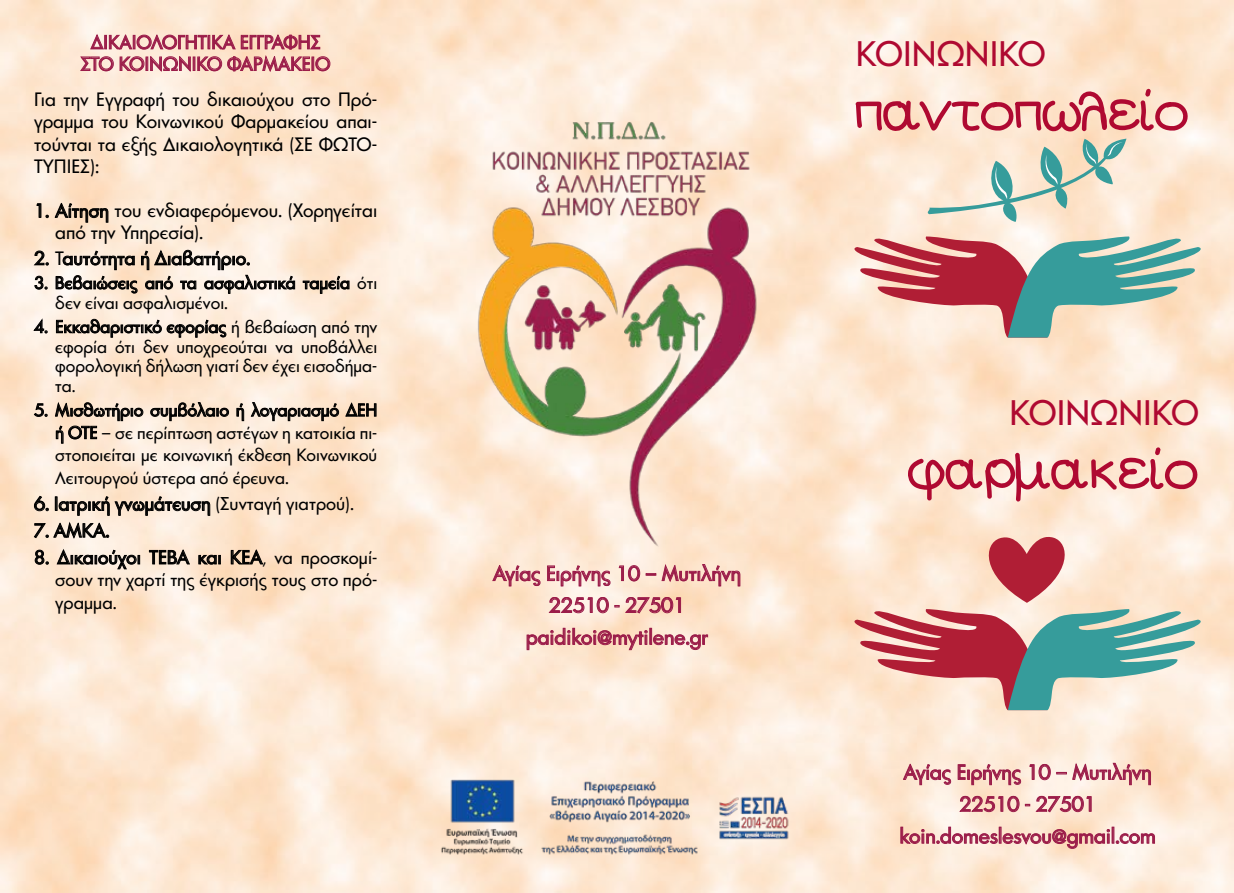
<style>
.page{position:relative;width:1234px;height:893px;background:#fff}
.page>*{position:absolute;margin:0;border:0;box-sizing:border-box;transform-origin:0 0}
.t1{font:52.5px "Aka Acid GR Diary Girl";color:#af0931}
.t2{font:500 33px "Art Futur H";color:#af0931}
.t3{font:500 19.5px/32px "Art Futur H";color:#9b1c49;text-align:center}
.t4{font:500 18px/22.5px "Art Futur H";color:#000;text-align:justify}
.t5{font:500 18px/21.6px "Art Futur H";color:#9b1c49;text-align:center}
.t6{font:500 17.25px/22.5px "Art Futur H";color:#000}
.t7{font:500 16.5px/19.8px "Art Futur H";color:#000;text-align:justify}
.s1{font-size:17.25px}
</style>
<div class="page">
<img style="left:0;top:0;width:1233px;height:893px">
<svg style="left:902px;top:762px;width:48px;height:23px"></svg>
<svg style="left:957px;top:764px;width:63px;height:21px"></svg>
<svg style="left:1029px;top:764px;width:21px;height:16px"></svg>
<svg style="left:1056px;top:760px;width:94px;height:25px;background:#ebc5bf"></svg>
<svg style="left:959px;top:796px;width:70px;height:16px"></svg>
<svg style="left:1035px;top:796px;width:56px;height:16px"></svg>
<svg style="left:900px;top:827px;width:254px;height:22px;background:#e5b7b3"></svg>
<img style="left:415px;top:766px;width:408px;height:107px">
<svg style="left:80px;top:33px;width:250px;height:39px;background:#e3b0ab"></svg>
<svg style="left:36px;top:203px;width:13px;height:15px"></svg>
<svg style="left:55px;top:201px;width:53px;height:22px"></svg>
<svg style="left:34px;top:251px;width:15px;height:15px"></svg>
<svg style="left:34px;top:276px;width:14px;height:14px"></svg>
<svg style="left:56px;top:250px;width:239px;height:44px;background:#cabdb1"></svg>
<svg style="left:303px;top:276px;width:46px;height:18px"></svg>
<svg style="left:33px;top:318px;width:15px;height:15px"></svg>
<svg style="left:56px;top:319px;width:170px;height:19px;background:#b5a89c"></svg>
<svg style="left:34px;top:403px;width:14px;height:14px"></svg>
<svg style="left:150px;top:402px;width:79px;height:19px;background:#b4a495"></svg>
<svg style="left:236px;top:403px;width:8px;height:18px"></svg>
<svg style="left:251px;top:402px;width:88px;height:19px;background:#b6a99c"></svg>
<svg style="left:345px;top:402px;width:31px;height:15px"></svg>
<svg style="left:55px;top:399px;width:88px;height:45px;background:#cfbdac"></svg>
<svg style="left:34px;top:496px;width:176px;height:43px;background:#d4c5b6"></svg>
<svg style="left:35px;top:550px;width:14px;height:15px"></svg>
<svg style="left:57px;top:549px;width:83px;height:20px;background:#baaea3"></svg>
<svg style="left:149px;top:548px;width:41px;height:17px"></svg>
<svg style="left:198px;top:555px;width:22px;height:10px"></svg>
<svg style="left:231px;top:548px;width:32px;height:17px"></svg>
<img style="left:444px;top:92px;width:345px;height:482px">
<svg style="left:492px;top:563px;width:48px;height:23px"></svg>
<svg style="left:547px;top:565px;width:63px;height:21px"></svg>
<svg style="left:618px;top:561px;width:122px;height:25px;background:#ebc1b8"></svg>
<svg style="left:548px;top:597px;width:60px;height:16px"></svg>
<svg style="left:625px;top:597px;width:55px;height:16px"></svg>
<svg style="left:526px;top:628px;width:182px;height:22px;background:#e2afa9"></svg>
<svg style="left:925px;top:139px;width:201px;height:83px;background:#dbdac9"></svg>
<svg style="left:847px;top:236px;width:360px;height:102px;background:#bba9a3"></svg>
<svg style="left:847px;top:609px;width:360px;height:101px;background:#baaaa4"></svg>
<svg style="left:979px;top:533px;width:94px;height:70px;background:#d47e80"></svg>
<p class="t5" style="left:81px;top:32px;width:251px">ΔΙΚΑΙΟΛΟΓΗΤΙΚΑ ΕΓΓΡΑΦΗΣ<br>ΣΤΟ ΚΟΙΝΩΝΙΚΟ ΦΑΡΜΑΚΕΙΟ</p>
<p class="t4" style="left:34px;top:89px;width:345px">Για την Εγγραφή του δικαιούχου στο Πρό&shy;γραμμα του Κοινωνικού Φαρμακείου απαι&shy;τούνται τα εξής Δικαιολογητικά (ΣΕ ΦΩΤΟ-ΤΥΠΙΕΣ):</p>
<p class="t4" style="left:55px;top:201px;width:323px;line-height:21.6px;text-indent:-21px">1. Αίτηση του εvδιαφερόμενου. (Χορηγείται από την Υπηρεσία).</p>
<p class="t4" style="left:34px;top:248px;width:217px">2. Ταυτότητα ή Διαβατήριο.</p>
<p class="t7" style="left:55px;top:274px;width:323px;text-indent:-21px">3. Βεβαιώσεις από τα ασφαλιστικά ταμεία ότι δεν είναι ασφαλισμένοι.</p>
<p class="t7" style="left:55px;top:317px;width:323px;text-indent:-21px">4. Εκκαθαριστικό εφορίας ή βεβαίωση από την εφορία ότι δεν υποχρεούται να υποβάλλει φορολογική δήλωση γιατί δεν έχει εισοδήμα&shy;τα.</p>
<p class="t7" style="left:55px;top:400px;width:323px;line-height:22.5px;text-indent:-21px">5. Μισθωτήριο συμβόλαιο ή λογαριασμό ΔΕΗ ή ΟΤΕ – σε περίπτωση αστέγων η κατοικία πι&shy;στοποιείται με κοινωνική έκθεση Κοινωνικού Λειτουργού ύστερα από έρευνα.</p>
<p class="t4" style="left:34px;top:493px;width:321px">6. Ιατρική γνωμάτευση <span class="s1">(Συνταγή γιατρού).</span></p>
<p class="t4" style="left:34px;top:520px;width:77px">7. ΑΜΚΑ.</p>
<p class="t4" style="left:34px;top:547px;width:344px">8. Δικαιούχοι ΤΕΒΑ και ΚΕΑ<span class="s1">, να προσκομί-</span></p>
<p class="t6" style="left:55px;top:570px;width:323px">σουν την χαρτί της έγκρισής τους στο πρό&shy;γραμμα.</p>
<p class="t3" style="left:493px;top:558px;width:249px">Αγίας Ειρήνης 10 – Μυτιλήνη<br>22510 - 27501 paidikoi@mytilene.gr</p>
<h2 class="t2" style="left:855px;top:36px;width:191px">ΚΟΙΝΩΝΙΚΟ</h2>
<h1 class="t1" style="left:855px;top:85px;width:335px">παντοπωλείο</h1>
<h2 class="t2" style="left:1009px;top:395px;width:191px">ΚΟΙΝΩΝΙΚΟ</h2>
<h1 class="t1" style="left:907px;top:443px;width:292px">φαρμακείο</h1>
<p class="t3" style="left:899px;top:757px;width:258px">Αγίας Ειρήνης 10 – Μυτιλήνη<br>22510 - 27501 koin.domeslesvou@gmail.com</p>
</div>
